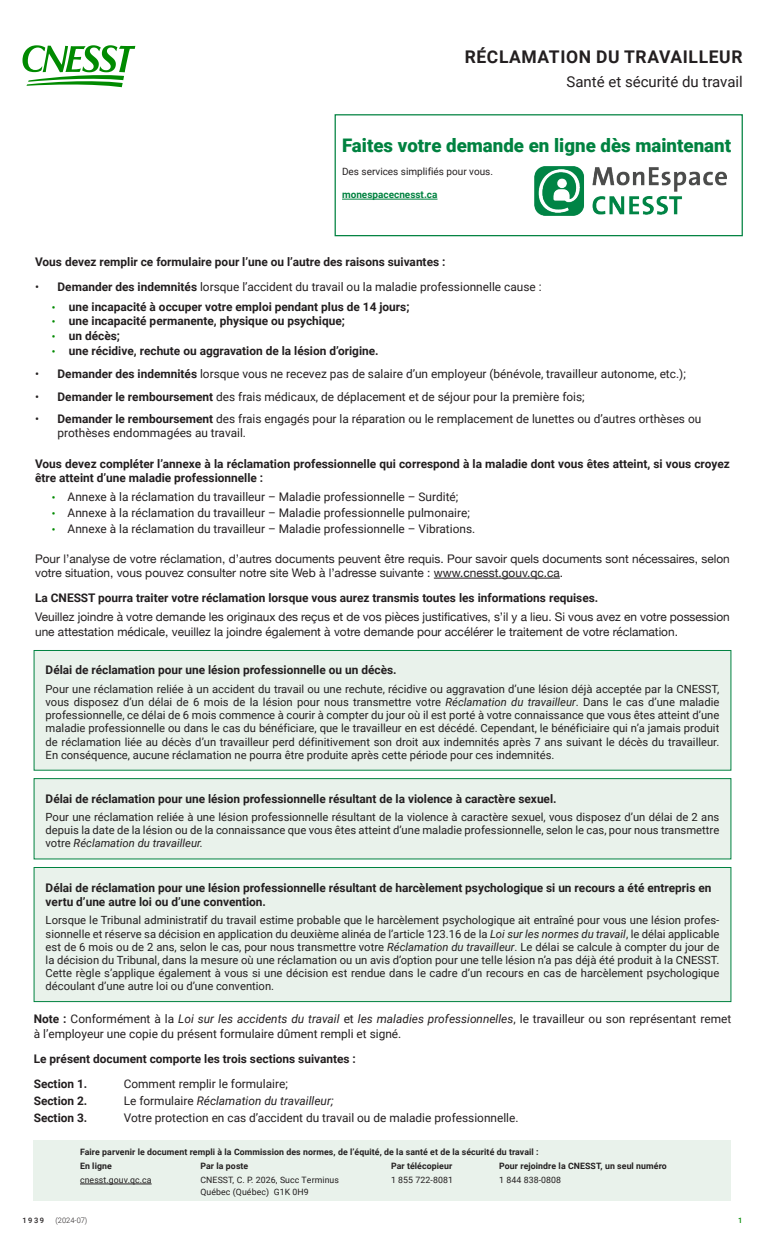
<style>
.page{position:relative;width:765px;height:1260px;background:#fff}
.page>*{position:absolute;margin:0;border:0;box-sizing:border-box;transform-origin:0 0}
.t1{font:900 18.75px "Roboto";color:#008240}
.t2{font:700 17.5px "Roboto";letter-spacing:.035em;color:#231f20}
.t3{font:15px "Roboto";color:#231f20}
.t4{font:11.88px/13.8px "Roboto";color:#231f20}
.t5{font:700 11.88px/13.8px "Roboto";color:#231f20}
.t6{font:11.88px/13.8px "Helvetica Neue";color:#231f20}
.t7{font:italic 11.88px "Roboto";color:#231f20}
.t8{font:11.25px/13.1px "Roboto";color:#231f20;text-align:justify}
.t9{font:10px "Roboto";color:#231f20}
.t10{font:700 10px "Roboto";color:#008240}
.t11{font:700 8.75px/14.4px "Roboto";letter-spacing:.01em;color:#231f20}
.t12{font:8.75px/11.2px "Roboto";letter-spacing:.01em;color:#231f20}
.t13{font:300 7.5px "Roboto";color:#231f20}
.t14{font:500 7.5px "Roboto";color:#231f20}
.t15{font:500 7.5px "Roboto";color:#008a00}
.s1{font-weight:700}
.s2{font-size:10px;color:#008a00}
.s3{font-weight:700;font-size:10px;color:#008a00}
.s4{font-style:italic}
.s5{font-style:normal}
</style>
<div class="page">
<svg style="left:22px;top:45px;width:113px;height:42px"></svg>
<hr style="left:434px;top:578px;width:126px;height:1px;background:#231f20">
<div style="left:34px;top:650px;width:697px;height:120px;background:#e9f2eb"></div>
<div style="left:34px;top:650px;width:697px;height:121px;border:1px solid #008240"></div>
<hr style="left:342px;top:199px;width:96px;height:1px;background:#008240">
<div style="left:335px;top:114px;width:408px;height:122px;border:1px solid #008240"></div>
<img style="left:534px;top:166px;width:192px;height:50px">
<div style="left:34px;top:779px;width:697px;height:80px;background:#e9f2eb"></div>
<div style="left:34px;top:778px;width:697px;height:81px;border:1px solid #008240"></div>
<div style="left:34px;top:867px;width:697px;height:135px;background:#e9f2eb"></div>
<div style="left:34px;top:867px;width:697px;height:135px;border:1px solid #008240"></div>
<div style="left:34px;top:1140px;width:697px;height:60px;background:#e9f2eb"></div>
<hr style="left:80px;top:1184px;width:72px;height:1px;background:#231f20">
<h1 class="t2" style="left:465px;top:45px;width:279px">RÉCLAMATION DU TRAVAILLEUR</h1>
<p class="t3" style="left:567px;top:71px;width:178px">Santé et sécurité du travail</p>
<h1 class="t1" style="left:342px;top:132px;width:390px">Faites votre demande en ligne dès maintenant</h1>
<p class="t9" style="left:342px;top:165px;width:152px">Des services simplifiés pour vous.</p>
<p class="t10" style="left:342px;top:188px;width:97px">monespacecnesst.ca</p>
<p class="t5" style="left:35px;top:255px;width:412px">Vous devez remplir ce formulaire pour l’une ou l’autre des raisons suivantes :</p>
<p class="t4" style="left:35px;top:280px;width:508px">• <span class="s1">Demander des indemnités</span> lorsque l’accident du travail ou la maladie professionnelle cause :</p>
<p class="t5" style="left:52px;top:299px;width:359px"><span class="s2">•</span> une incapacité à occuper votre emploi pendant plus de 14 jours;</p>
<p class="t5" style="left:52px;top:314px;width:295px"><span class="s2">•</span> une incapacité permanente, physique ou psychique;</p>
<p class="t5" style="left:52px;top:329px;width:70px"><span class="s2">•</span> un décès;</p>
<p class="t5" style="left:52px;top:344px;width:328px"><span class="s2">•</span> une récidive, rechute ou aggravation de la lésion d’origine.</p>
<p class="t4" style="left:35px;top:366px;width:652px">• <span class="s1">Demander des indemnités</span> lorsque vous ne recevez pas de salaire d’un employeur (bénévole, travailleur autonome, etc.);</p>
<p class="t4" style="left:35px;top:389px;width:551px">• <span class="s1">Demander le remboursement</span> des frais médicaux, de déplacement et de séjour pour la première fois;</p>
<p class="t4" style="left:58px;top:412px;width:645px;text-indent:-23px">• <span class="s1">Demander le remboursement</span> des frais engagés pour la réparation ou le remplacement de lunettes ou d’autres orthèses ou prothèses endommagées au travail.</p>
<p class="t5" style="left:35px;top:456px;width:696px">Vous devez compléter l’annexe à la réclamation professionnelle qui correspond à la maladie dont vous êtes atteint, si vous croyez être atteint d’une maladie professionnelle :</p>
<p class="t4" style="left:52px;top:489px;width:408px"><span class="s3">•</span> Annexe à la réclamation du travailleur – Maladie professionnelle – Surdité;</p>
<p class="t4" style="left:52px;top:505px;width:419px"><span class="s3">•</span> Annexe à la réclamation du travailleur – Maladie professionnelle pulmonaire;</p>
<p class="t4" style="left:52px;top:521px;width:425px"><span class="s3">•</span> Annexe à la réclamation du travailleur – Maladie professionnelle – Vibrations.</p>
<p class="t6" style="left:35px;top:553px;width:696px">Pour l’analyse de votre réclamation, d’autres documents peuvent être requis. Pour savoir quels documents sont nécessaires, selon votre situation, vous pouvez consulter notre site Web à l’adresse suivante : www.cnesst.gouv.qc.ca.</p>
<p class="t5" style="left:35px;top:590px;width:565px">La CNESST pourra traiter votre réclamation lorsque vous aurez transmis toutes les informations requises.</p>
<p class="t6" style="left:35px;top:610px;width:696px;line-height:15px">Veuillez joindre à votre demande les originaux des reçus et de vos pièces justificatives, s’il y a lieu. Si vous avez en votre possession une attestation médicale, veuillez la joindre également à votre demande pour accélérer le traitement de votre réclamation.</p>
<p class="t5" style="left:46px;top:663px;width:353px">Délai de réclamation pour une lésion professionnelle ou un décès.</p>
<p class="t8" style="left:46px;top:682px;width:675px">Pour une réclamation reliée à un accident du travail ou une rechute, récidive ou aggravation d’une lésion déjà acceptée par la CNESST, vous disposez d’un délai de 6 mois de la lésion pour nous transmettre votre <span class="s4">Réclamation du travailleur</span>. Dans le cas d’une maladie professionnelle, ce délai de 6 mois commence à courir à compter du jour où il est porté à votre connaissance que vous êtes atteint d’une maladie professionnelle ou dans le cas du bénéficiare, que le travailleur en est décédé. Cependant, le bénéficiaire qui n’a jamais produit de réclamation liée au décès d’un travailleur perd définitivement son droit aux indemnités après 7 ans suivant le décès du travailleur.<br>En conséquence, aucune réclamation ne pourra être produite après cette période pour ces indemnités.</p>
<p class="t5" style="left:46px;top:791px;width:513px">Délai de réclamation pour une lésion professionnelle résultant de la violence à caractère sexuel.</p>
<p class="t8" style="left:46px;top:810px;width:675px">Pour une réclamation reliée à une lésion professionnelle résultant de la violence à caractère sexuel, vous disposez d’un délai de 2 ans depuis la date de la lésion ou de la connaissance que vous êtes atteint d’une maladie professionnelle, selon le cas, pour nous transmettre votre <span class="s4">Réclamation du travailleur.</span></p>
<p class="t5" style="left:46px;top:880px;width:667px;line-height:14.4px">Délai de réclamation pour une lésion professionnelle résultant de harcèlement psychologique si un recours a été entrepris en vertu d’une autre loi ou d’une convention.</p>
<p class="t8" style="left:46px;top:913px;width:675px">Lorsque le Tribunal administratif du travail estime probable que le harcèlement psychologique ait entraîné pour vous une lésion profes&shy;sionnelle et réserve sa décision en application du deuxième alinéa de l’article 123.16 de la <span class="s4">Loi sur les normes du travail</span>, le délai applicable est de 6 mois ou de 2 ans, selon le cas, pour nous transmettre votre <span class="s4">Réclamation du travailleur</span>. Le délai se calcule à compter du jour de la décision du Tribunal, dans la mesure où une réclamation ou un avis d’option pour une telle lésion n’a pas déjà été produit à la CNESST.<br>Cette règle s’applique également à vous si une décision est rendue dans le cadre d’un recours en cas de harcèlement psychologique découlant d’une autre loi ou d’une convention.</p>
<p class="t4" style="left:34px;top:1011px;width:699px;line-height:15px"><span class="s1">Note :</span> Conformément à la <span class="s4">Loi sur les accidents du travail</span> et <span class="s4">les maladies professionnelles</span>, le travailleur ou son représentant remet à l’employeur une copie du présent formulaire dûment rempli et signé.</p>
<p class="t5" style="left:34px;top:1046px;width:324px;line-height:25px">Le présent document comporte les trois sections suivantes :<br>Section 1.</p>
<p class="t4" style="left:124px;top:1077px;width:166px">Comment remplir le formulaire;</p>
<p class="t5" style="left:34px;top:1093px;width:55px">Section 2.</p>
<p class="t7" style="left:124px;top:1092px;width:211px"><span class="s5">Le formulaire</span> Réclamation du travailleur;</p>
<p class="t5" style="left:34px;top:1110px;width:55px">Section 3.</p>
<p class="t4" style="left:124px;top:1110px;width:396px">Votre protection en cas d’accident du travail ou de maladie professionnelle.</p>
<p class="t11" style="left:391px;top:1144px;width:149px;text-indent:-311px">Faire parvenir le document rempli à la Commission des normes, de l’équité, de la santé et de la sécurité du travail :<br>Par télécopieur</p>
<p class="t12" style="left:391px;top:1174px;width:63px">1 855 722-8081</p>
<p class="t11" style="left:80px;top:1159px;width:33px">En ligne</p>
<p class="t12" style="left:80px;top:1174px;width:73px">cnesst.gouv.qc.ca</p>
<p class="t11" style="left:201px;top:1159px;width:49px">Par la poste</p>
<p class="t12" style="left:201px;top:1174px;width:140px">CNESST, C. P. 2026, Succ Terminus<br>Québec (Québec) G1K 0H9</p>
<p class="t11" style="left:499px;top:1159px;width:169px">Pour rejoindre la CNESST, un seul numéro</p>
<p class="t12" style="left:499px;top:1174px;width:63px">1 844 838-0808</p>
<p class="t14" style="left:22px;top:1215px;width:23px">1939</p>
<p class="t13" style="left:56px;top:1215px;width:33px">(2024-07)</p>
<p class="t15" style="left:738px;top:1215px;width:6px">1</p>
</div>
